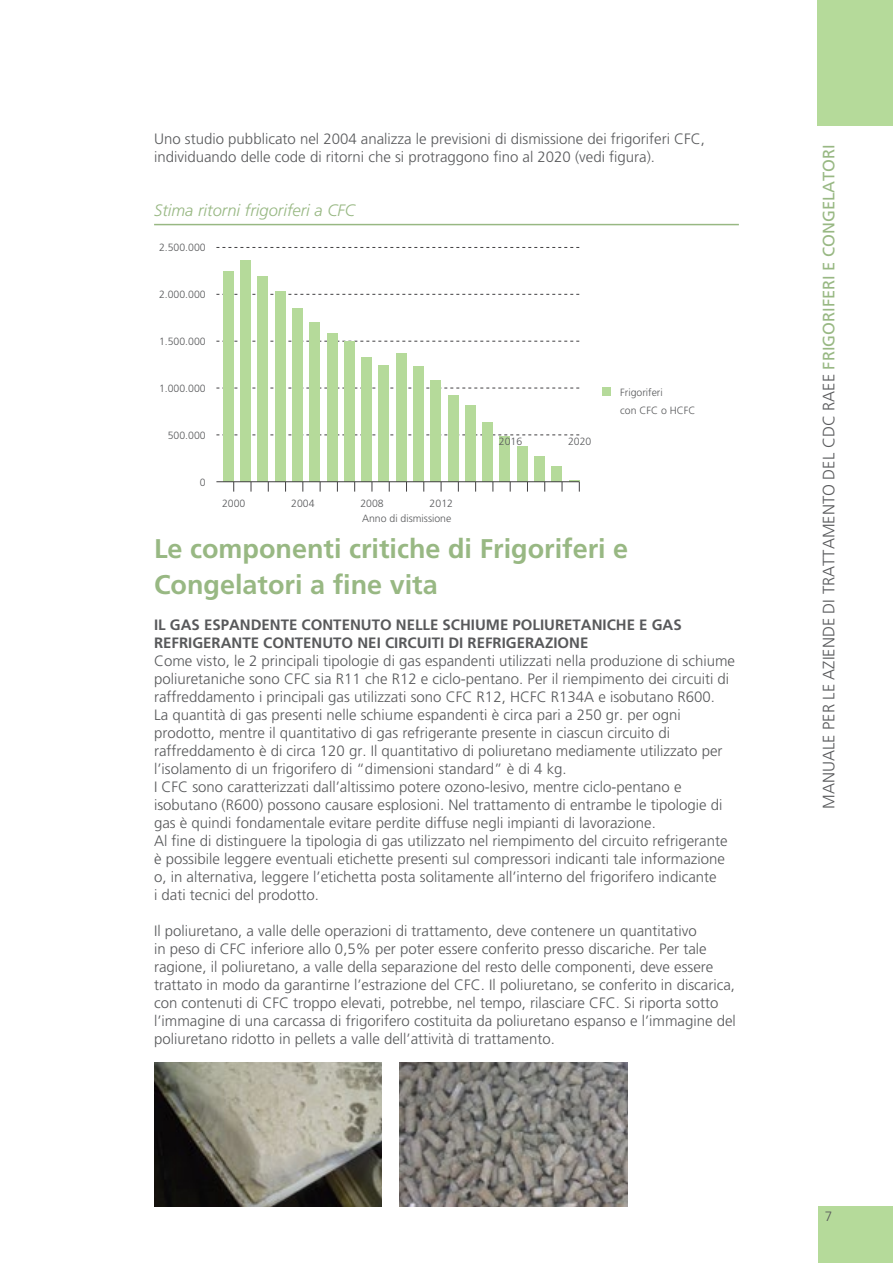
<style>
.page{position:relative;width:893px;height:1263px;background:#fff}
.page>*{position:absolute;margin:0;border:0;box-sizing:border-box;transform-origin:0 0}
.t1{font:700 27px/36px "Frutiger LT";color:#98b883}
.t2{font:300 16.5px "Frutiger LT";color:#58595b}
.t3{font:italic 300 16.5px "Frutiger LT";color:#98b883}
.t4{font:300 15px/18px "Frutiger LT";color:#58595b}
.t5{font:700 15px/18px "Frutiger LT";color:#58595b}
.t6{font:300 13.5px "Frutiger LT";color:#58595b}
.t7{font:300 10.5px "Frutiger LT";color:#58595b}
.s1{font-weight:400;color:#98b883}
</style>
<div class="page">
<div style="left:818px;top:1206px;width:75px;height:57px;background:#b5da9a"></div>
<div style="left:818px;top:0;width:75px;height:126px;background:#b5da9a"></div>
<svg style="left:216px;top:247px;width:363px;height:1px"></svg>
<svg style="left:216px;top:294px;width:363px;height:1px"></svg>
<svg style="left:216px;top:341px;width:363px;height:1px"></svg>
<svg style="left:216px;top:388px;width:363px;height:1px"></svg>
<svg style="left:216px;top:435px;width:363px;height:1px"></svg>
<div style="left:223px;top:271px;width:11px;height:211px;background:#b5da9a"></div>
<div style="left:240px;top:261px;width:11px;height:221px;background:#b5da9a"></div>
<div style="left:258px;top:276px;width:10px;height:206px;background:#b5da9a"></div>
<div style="left:275px;top:291px;width:11px;height:191px;background:#b5da9a"></div>
<div style="left:292px;top:308px;width:11px;height:174px;background:#b5da9a"></div>
<div style="left:310px;top:322px;width:10px;height:160px;background:#b5da9a"></div>
<div style="left:327px;top:333px;width:10px;height:149px;background:#b5da9a"></div>
<div style="left:344px;top:342px;width:11px;height:140px;background:#b5da9a"></div>
<div style="left:361px;top:357px;width:11px;height:125px;background:#b5da9a"></div>
<div style="left:379px;top:365px;width:10px;height:117px;background:#b5da9a"></div>
<div style="left:396px;top:353px;width:10px;height:129px;background:#b5da9a"></div>
<div style="left:413px;top:366px;width:11px;height:116px;background:#b5da9a"></div>
<div style="left:430px;top:381px;width:11px;height:101px;background:#b5da9a"></div>
<div style="left:448px;top:395px;width:10px;height:87px;background:#b5da9a"></div>
<div style="left:465px;top:405px;width:11px;height:77px;background:#b5da9a"></div>
<div style="left:482px;top:422px;width:11px;height:60px;background:#b5da9a"></div>
<div style="left:500px;top:437px;width:10px;height:45px;background:#b5da9a"></div>
<div style="left:517px;top:446px;width:10px;height:36px;background:#b5da9a"></div>
<div style="left:534px;top:456px;width:11px;height:26px;background:#b5da9a"></div>
<div style="left:551px;top:466px;width:11px;height:16px;background:#b5da9a"></div>
<svg style="left:569px;top:480px;width:11px;height:12px"></svg>
<hr style="left:216px;top:481px;width:363px;height:1px;background:#414042">
<hr style="left:154px;top:224px;width:585px;height:1px;background:#98b883">
<div style="left:603px;top:387px;width:8px;height:9px;background:#b5da9a"></div>
<img style="left:400px;top:1062px;width:228px;height:144px">
<img style="left:154px;top:1062px;width:228px;height:144px">
<p class="t4" style="left:154px;top:130px;width:552px">Uno studio pubblicato nel 2004 analizza le previsioni di dismissione dei frigoriferi CFC, individuando delle code di ritorni che si protraggono fino al 2020 (vedi figura).</p>
<p class="t3" style="left:154px;top:201px;width:202px">Stima ritorni frigoriferi a CFC</p>
<p class="t7" style="left:159px;top:242px;width:48px">2.500.000</p>
<p class="t7" style="left:159px;top:289px;width:48px">2.000.000</p>
<p class="t7" style="left:159px;top:336px;width:48px">1.500.000</p>
<p class="t7" style="left:159px;top:383px;width:48px">1.000.000</p>
<p class="t7" style="left:168px;top:429px;width:39px">500.000</p>
<p class="t7" style="left:200px;top:476px;width:7px">0</p>
<p class="t7" style="left:222px;top:497px;width:25px">2000</p>
<p class="t7" style="left:291px;top:497px;width:25px">2004</p>
<p class="t7" style="left:360px;top:497px;width:25px">2008</p>
<p class="t7" style="left:362px;top:512px;width:91px">Anno di dismissione</p>
<p class="t7" style="left:430px;top:497px;width:25px">2012</p>
<p class="t7" style="left:499px;top:435px;width:25px">2016</p>
<p class="t7" style="left:568px;top:435px;width:25px">2020</p>
<p class="t7" style="left:620px;top:386px;width:44px">Frigoriferi</p>
<p class="t7" style="left:620px;top:404px;width:77px">con CFC o HCFC</p>
<p class="t1" style="left:154px;top:531px;width:476px">Le componenti critiche di Frigoriferi e<br>Congelatori a fine vita</p>
<p class="t5" style="left:154px;top:616px;width:529px">IL GAS ESPANDENTE CONTENUTO NELLE SCHIUME POLIURETANICHE E GAS<br>REFRIGERANTE CONTENUTO NEI CIRCUITI DI REFRIGERAZIONE</p>
<p class="t4" style="left:154px;top:652px;width:582px">Come visto, le 2 principali tipologie di gas espandenti utilizzati nella produzione di schiume poliuretaniche sono CFC sia R11 che R12 e ciclo-pentano. Per il riempimento dei circuiti di raffreddamento i principali gas utilizzati sono CFC R12, HCFC R134A e isobutano R600.</p>
<p class="t4" style="left:154px;top:706px;width:570px">La quantità di gas presenti nelle schiume espandenti è circa pari a 250 gr. per ogni prodotto, mentre il quantitativo di gas refrigerante presente in ciascun circuito di raffreddamento è di circa 120 gr. Il quantitativo di poliuretano mediamente utilizzato per l’isolamento di un frigorifero di “dimensioni standard” è di 4 kg.</p>
<p class="t4" style="left:154px;top:778px;width:570px">I CFC sono caratterizzati dall’altissimo potere ozono-lesivo, mentre ciclo-pentano e isobutano (R600) possono causare esplosioni. Nel trattamento di entrambe le tipologie di gas è quindi fondamentale evitare perdite diffuse negli impianti di lavorazione.</p>
<p class="t4" style="left:154px;top:832px;width:575px">Al fine di distinguere la tipologia di gas utilizzato nel riempimento del circuito refrigerante è possibile leggere eventuali etichette presenti sul compressori indicanti tale informazione o, in alternativa, leggere l’etichetta posta solitamente all’interno del frigorifero indicante</p>
<p class="t4" style="left:154px;top:886px;width:167px">i dati tecnici del prodotto.</p>
<p class="t4" style="left:154px;top:922px;width:583px">Il poliuretano, a valle delle operazioni di trattamento, deve contenere un quantitativo<br>in peso di CFC inferiore allo 0,5% per poter essere conferito presso discariche. Per tale ragione, il poliuretano, a valle della separazione del resto delle componenti, deve essere trattato in modo da garantirne l’estrazione del CFC. Il poliuretano, se conferito in discarica, con contenuti di CFC troppo elevati, potrebbe, nel tempo, rilasciare CFC. Si riporta sotto l’immagine di una carcassa di frigorifero costituita da poliuretano espanso e l’immagine del poliuretano ridotto in pellets a valle dell’attività di trattamento.</p>
<p class="t2" style="left:820px;top:809px;width:666px;rotate:-90deg">MANUALE PER LE AZIENDE DI TRATTAMENTO DEL CDC RAEE <span class="s1">FRIGORIFERI E CONGELATORI</span></p>
<p class="t6" style="left:825px;top:1208px;width:9px">7</p>
</div>
